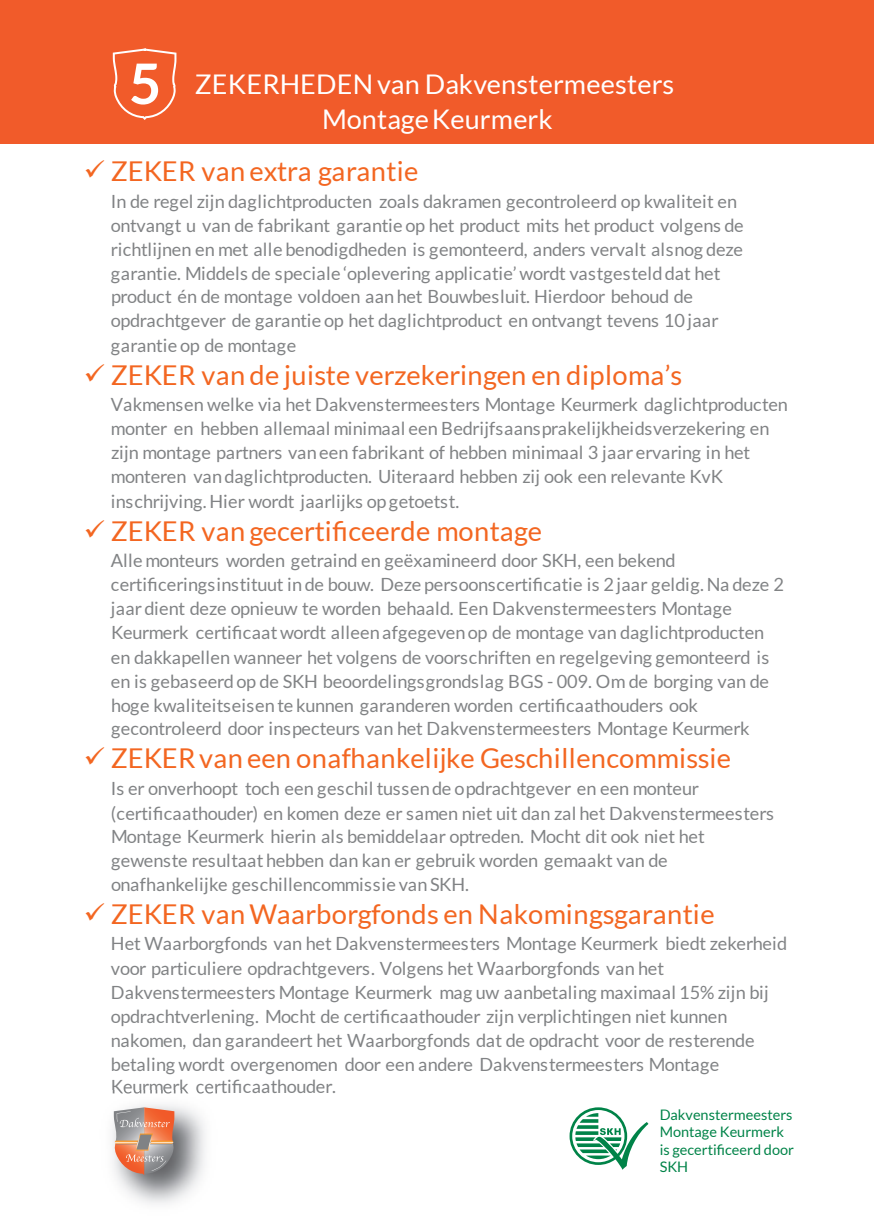
<style>
.page{position:relative;width:874px;height:1225px;background:#fff}
.page>*{position:absolute;margin:0;border:0;box-sizing:border-box;transform-origin:0 0}
.t1{font:27.2px "Lato";letter-spacing:.005em;color:#f36621}
.t2{font:27px/35.6px "Lato";letter-spacing:.005em;color:#fff;text-align:center}
.t3{font:18.2px/24px "Lato";letter-spacing:-.015em;color:#818385}
.t4{font:14.6px/17.4px "Lato";color:#008348}
</style>
<div class="page">
<div style="left:0;top:0;width:873px;height:144px;background:#f15b2a"></div>
<svg style="left:569px;top:1107px;width:79px;height:62px"></svg>
<img style="left:112px;top:1091px;width:105px;height:113px">
<svg style="left:113px;top:1091px;width:75px;height:2px"></svg>
<svg style="left:196px;top:1091px;width:21px;height:2px"></svg>
<svg style="left:113px;top:1107px;width:62px;height:68px;background:#c39482"></svg>
<svg style="left:113px;top:48px;width:63px;height:72px"></svg>
<h2 class="t2" style="left:195px;top:66px;width:480px">ZEKERHEDENvan Dakvenstermeesters<br>Montage Keurmerk</h2>
<h1 class="t1" style="left:84px;top:156px;width:336px">✓ ZEKER van extra garantie</h1>
<p class="t3" style="left:111px;top:189px;width:634px">In de regel zijn daglichtproducten zoals dakramen gecontroleerd op kwaliteit en ontvangt u van de fabrikant garantie op het product mits het product volgens de richtlijnen en met alle benodigdheden is gemonteerd, anders vervalt alsnog deze garantie. Middels de speciale ‘oplevering applicatie’ wordt vastgestelddat het product én de montage voldoen aanhet Bouwbesluit. Hierdoor behoud de opdrachtgever de garantie op het daglichtproduct en ontvangt tevens 10 jaar garantie op de montage</p>
<h1 class="t1" style="left:84px;top:360px;width:600px">✓ ZEKER van de juiste verzekeringen en diploma’s</h1>
<p class="t3" style="left:111px;top:393px;width:678px">Vakmensen welke via het Dakvenstermeesters Montage Keurmerk daglichtproducten monter en hebben allemaal minimaal een Bedrijfsaansprakelijkheidsverzekering en zijn montage partners vaneen fabrikant of hebben minimaal 3 jaarervaring in het monteren vandaglichtproducten. Uiteraard hebben zij ook een relevante KvK inschrijving. Hier wordt jaarlijks opgetoetst.</p>
<h1 class="t1" style="left:84px;top:516px;width:460px">✓ ZEKER van gecertificeerde montage</h1>
<p class="t3" style="left:111px;top:548px;width:674px">Alle monteurs worden getraind en geëxamineerd door SKH, een bekend certificeringsinstituut inde bouw. Deze persoonscertificatie is 2 jaar geldig. Na deze 2 jaardient deze opnieuw te worden behaald. Een Dakvenstermeesters Montage Keurmerk certificaatwordt alleenafgegevenop de montage van daglichtproducten en dakkapellen wanneer het volgens de voorschriften en regelgeving gemonteerd is en is gebaseerdop de SKH beoordelingsgrondslag BGS - 009. Om de borging van de hoge kwaliteitseisente kunnen garanderen worden certificaathouders ook gecontroleerd door inspecteurs van het Dakvenstermeesters Montage Keurmerk</p>
<h1 class="t1" style="left:84px;top:743px;width:648px">✓ ZEKERvan een onafhankelijke Geschillencommissie</h1>
<p class="t3" style="left:111px;top:775px;width:664px">Is er onverhoopt toch een geschil tussende opdrachtgever en een monteur (certificaathouder) en komen deze er samen niet uit dan zal het Dakvenstermeesters Montage Keurmerk hierin als bemiddelaar optreden. Mocht dit ook niet het gewenste resultaathebben dan kan er gebruik worden gemaakt van de onafhankelijke geschillencommissie vanSKH.</p>
<h1 class="t1" style="left:84px;top:899px;width:632px">✓ ZEKER vanWaarborgfonds en Nakomingsgarantie</h1>
<p class="t3" style="left:111px;top:931px;width:677px">Het Waarborgfonds van het Dakvenstermeesters Montage Keurmerk biedt zekerheid</p>
<p class="t3" style="left:111px;top:956px;width:554px">voor particuliere opdrachtgevers. Volgens het Waarborgfonds van het</p>
<p class="t3" style="left:111px;top:980px;width:659px">Dakvenstermeesters Montage Keurmerk mag uw aanbetaling maximaal 15% zijn bij</p>
<p class="t3" style="left:111px;top:1004px;width:617px">opdrachtverlening. Mocht de certificaathouder zijn verplichtingen niet kunnen</p>
<p class="t3" style="left:111px;top:1028px;width:644px">nakomen, dan garandeert het Waarborgfonds dat de opdracht voor de resterende</p>
<p class="t3" style="left:111px;top:1052px;width:609px">betaling wordt overgenomen door een andere Dakvenstermeesters Montage</p>
<p class="t3" style="left:221px;top:1074px;width:117px">tificaathouder.</p>
<p class="t4" style="left:659px;top:1105px;width:136px">Dakvenstermeesters<br>Montage Keurmerk is gecertificeerd door<br>SKH</p>
</div>
